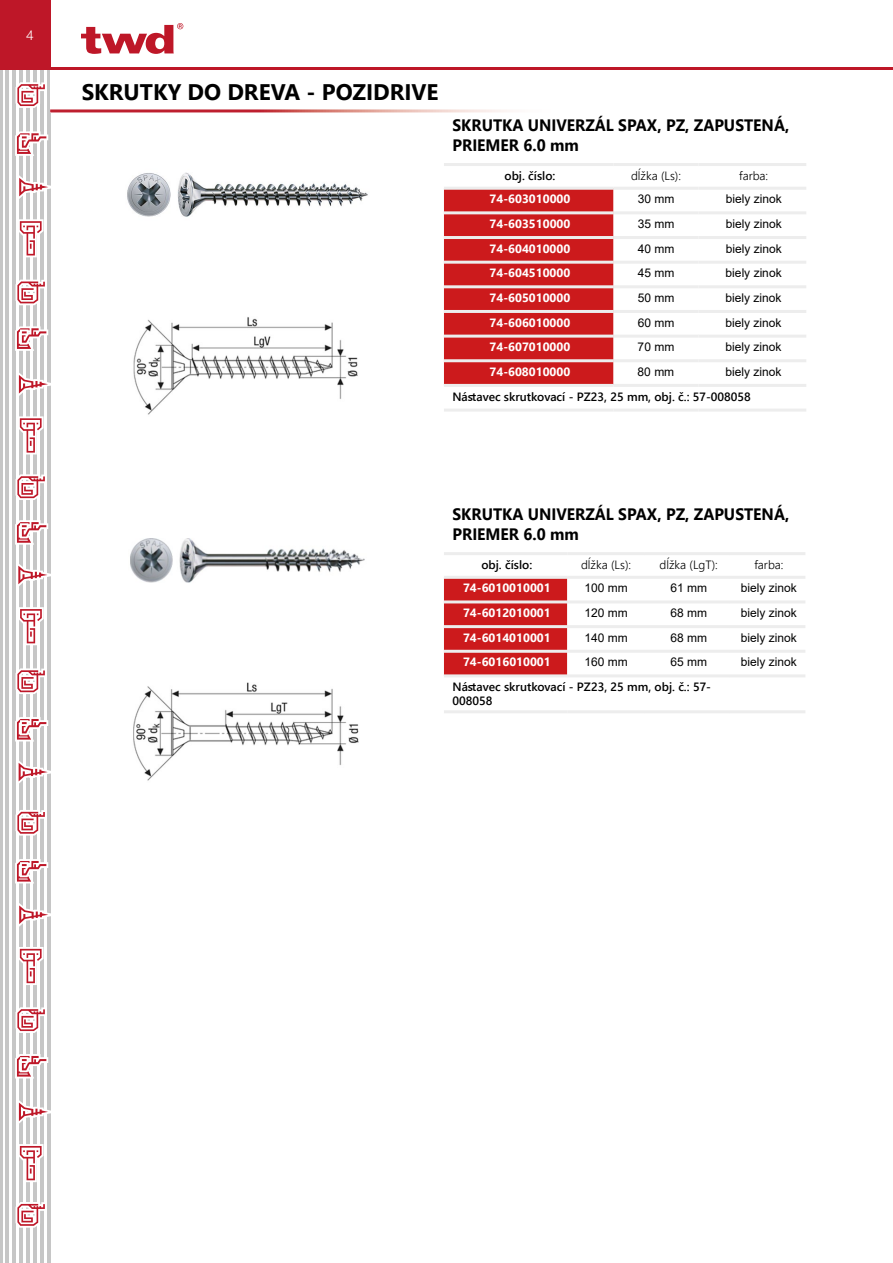
<style>
.page{position:relative;width:893px;height:1263px;background:#fff}
.page>*{position:absolute;margin:0;border:0;box-sizing:border-box;transform-origin:0 0}
.t1{font:700 22.5px "Segoe UI";color:#000}
.t2{font:700 16.5px/19.8px "Segoe UI";color:#000;scale:.95 1}
.t3{font:300 13.5px "Segoe UI";color:#fff}
.t4{font:12px "Arial";color:#000}
.t5{font:700 12px "Segoe UI";color:#fff}
.t6{font:600 12px/14.4px "Segoe UI";color:#000}
.t7{font:300 12px "Segoe UI";color:#000}
</style>
<div class="page">
<svg style="left:81px;top:23px;width:102px;height:31px"></svg>
<hr style="left:19px;top:65px;width:4px;height:1198px;background:#c6c6c6">
<hr style="left:26px;top:65px;width:4px;height:1198px;background:#c6c6c6">
<hr style="left:33px;top:65px;width:4px;height:1198px;background:#c6c6c6">
<hr style="left:40px;top:65px;width:3px;height:1198px;background:#c6c6c6">
<hr style="left:47px;top:65px;width:3px;height:1198px;background:#c6c6c6">
<hr style="left:13px;top:65px;width:3px;height:1198px;background:#c6c6c6">
<hr style="left:6px;top:65px;width:3px;height:1198px;background:#c6c6c6">
<hr style="left:0;top:65px;width:2px;height:1198px;background:#c6c6c6">
<svg style="left:15px;top:131px;width:33px;height:25px"></svg>
<svg style="left:17px;top:82px;width:28px;height:26px"></svg>
<svg style="left:19px;top:219px;width:24px;height:38px"></svg>
<svg style="left:19px;top:174px;width:32px;height:27px"></svg>
<svg style="left:15px;top:326px;width:33px;height:25px"></svg>
<svg style="left:17px;top:280px;width:28px;height:25px"></svg>
<svg style="left:19px;top:416px;width:24px;height:38px"></svg>
<svg style="left:18px;top:371px;width:33px;height:27px"></svg>
<svg style="left:15px;top:520px;width:33px;height:25px"></svg>
<svg style="left:17px;top:474px;width:28px;height:26px"></svg>
<svg style="left:19px;top:607px;width:25px;height:38px"></svg>
<svg style="left:18px;top:562px;width:33px;height:26px"></svg>
<svg style="left:15px;top:717px;width:33px;height:24px"></svg>
<svg style="left:17px;top:668px;width:28px;height:26px"></svg>
<svg style="left:18px;top:759px;width:33px;height:27px"></svg>
<svg style="left:15px;top:859px;width:33px;height:24px"></svg>
<svg style="left:17px;top:810px;width:28px;height:25px"></svg>
<svg style="left:19px;top:947px;width:24px;height:38px"></svg>
<svg style="left:19px;top:901px;width:32px;height:27px"></svg>
<svg style="left:15px;top:1054px;width:33px;height:24px"></svg>
<svg style="left:17px;top:1007px;width:28px;height:26px"></svg>
<svg style="left:19px;top:1144px;width:24px;height:38px"></svg>
<svg style="left:18px;top:1099px;width:33px;height:26px"></svg>
<svg style="left:17px;top:1202px;width:28px;height:26px"></svg>
<div style="left:0;top:0;width:50px;height:70px;background:#be1728"></div>
<hr style="left:0;top:68px;width:893px;height:2px;background:#be1728">
<div style="left:444px;top:190px;width:170px;height:194px;background:#cc1a1c"></div>
<hr style="left:444px;top:163px;width:169px;height:3px;background:#ededed">
<hr style="left:613px;top:163px;width:86px;height:3px;background:#ededed">
<hr style="left:699px;top:163px;width:107px;height:3px;background:#ededed">
<hr style="left:444px;top:187px;width:169px;height:3px;background:#ededed">
<hr style="left:613px;top:187px;width:86px;height:3px;background:#ededed">
<hr style="left:699px;top:187px;width:107px;height:3px;background:#ededed">
<hr style="left:444px;top:211px;width:169px;height:3px;background:#ededed">
<hr style="left:613px;top:211px;width:86px;height:3px;background:#ededed">
<hr style="left:699px;top:211px;width:107px;height:3px;background:#ededed">
<hr style="left:444px;top:236px;width:169px;height:3px;background:#ededed">
<hr style="left:613px;top:236px;width:86px;height:3px;background:#ededed">
<hr style="left:699px;top:236px;width:107px;height:3px;background:#ededed">
<hr style="left:444px;top:261px;width:169px;height:3px;background:#ededed">
<hr style="left:613px;top:261px;width:86px;height:3px;background:#ededed">
<hr style="left:699px;top:261px;width:107px;height:3px;background:#ededed">
<hr style="left:444px;top:285px;width:169px;height:3px;background:#ededed">
<hr style="left:613px;top:285px;width:86px;height:3px;background:#ededed">
<hr style="left:699px;top:285px;width:107px;height:3px;background:#ededed">
<hr style="left:444px;top:310px;width:169px;height:3px;background:#ededed">
<hr style="left:613px;top:310px;width:86px;height:3px;background:#ededed">
<hr style="left:699px;top:310px;width:107px;height:3px;background:#ededed">
<hr style="left:444px;top:335px;width:169px;height:3px;background:#ededed">
<hr style="left:613px;top:335px;width:86px;height:3px;background:#ededed">
<hr style="left:699px;top:335px;width:107px;height:3px;background:#ededed">
<hr style="left:444px;top:359px;width:169px;height:3px;background:#ededed">
<hr style="left:613px;top:359px;width:86px;height:3px;background:#ededed">
<hr style="left:699px;top:359px;width:107px;height:3px;background:#ededed">
<hr style="left:444px;top:384px;width:169px;height:3px;background:#ededed">
<hr style="left:613px;top:384px;width:86px;height:3px;background:#ededed">
<hr style="left:699px;top:384px;width:107px;height:3px;background:#ededed">
<hr style="left:444px;top:409px;width:169px;height:3px;background:#ededed">
<hr style="left:613px;top:409px;width:86px;height:3px;background:#ededed">
<hr style="left:699px;top:409px;width:107px;height:3px;background:#ededed">
<div style="left:444px;top:579px;width:124px;height:95px;background:#cc1a1c"></div>
<hr style="left:444px;top:552px;width:123px;height:3px;background:#ededed">
<hr style="left:567px;top:552px;width:78px;height:3px;background:#ededed">
<hr style="left:645px;top:552px;width:85px;height:3px;background:#ededed">
<hr style="left:730px;top:552px;width:75px;height:3px;background:#ededed">
<hr style="left:444px;top:576px;width:123px;height:3px;background:#ededed">
<hr style="left:567px;top:576px;width:78px;height:3px;background:#ededed">
<hr style="left:645px;top:576px;width:85px;height:3px;background:#ededed">
<hr style="left:730px;top:576px;width:75px;height:3px;background:#ededed">
<hr style="left:444px;top:600px;width:123px;height:3px;background:#ededed">
<hr style="left:567px;top:600px;width:78px;height:3px;background:#ededed">
<hr style="left:645px;top:600px;width:85px;height:3px;background:#ededed">
<hr style="left:730px;top:600px;width:75px;height:3px;background:#ededed">
<hr style="left:444px;top:625px;width:123px;height:3px;background:#ededed">
<hr style="left:567px;top:625px;width:78px;height:3px;background:#ededed">
<hr style="left:645px;top:625px;width:85px;height:3px;background:#ededed">
<hr style="left:730px;top:625px;width:75px;height:3px;background:#ededed">
<hr style="left:444px;top:650px;width:123px;height:3px;background:#ededed">
<hr style="left:567px;top:650px;width:78px;height:3px;background:#ededed">
<hr style="left:645px;top:650px;width:85px;height:3px;background:#ededed">
<hr style="left:730px;top:650px;width:75px;height:3px;background:#ededed">
<hr style="left:444px;top:674px;width:123px;height:3px;background:#ededed">
<hr style="left:567px;top:674px;width:78px;height:3px;background:#ededed">
<hr style="left:645px;top:674px;width:85px;height:3px;background:#ededed">
<hr style="left:730px;top:674px;width:75px;height:3px;background:#ededed">
<hr style="left:444px;top:710px;width:123px;height:3px;background:#ededed">
<hr style="left:567px;top:710px;width:78px;height:3px;background:#ededed">
<hr style="left:645px;top:710px;width:85px;height:3px;background:#ededed">
<hr style="left:730px;top:710px;width:75px;height:3px;background:#ededed">
<img style="left:127px;top:172px;width:241px;height:45px">
<img style="left:133px;top:317px;width:225px;height:98px">
<img style="left:130px;top:538px;width:235px;height:45px">
<img style="left:133px;top:682px;width:226px;height:99px">
<p class="t3" style="left:26px;top:22px;width:9px">4</p>
<h1 class="t1" style="left:82px;top:71px;width:358px">SKRUTKY DO DREVA - POZIDRIVE</h1>
<h2 class="t2" style="left:452px;top:114px;width:356px">SKRUTKA UNIVERZÁL SPAX, PZ, ZAPUSTENÁ,<br>PRIEMER 6.0 mm</h2>
<p class="t6" style="left:505px;top:167px;width:52px">obj. číslo:</p>
<p class="t7" style="left:631px;top:164px;width:52px">dĺžka (Ls):</p>
<p class="t7" style="left:739px;top:164px;width:30px">farba:</p>
<p class="t5" style="left:490px;top:188px;width:82px">74-603010000</p>
<p class="t4" style="left:638px;top:191px;width:38px">30 mm</p>
<p class="t4" style="left:726px;top:191px;width:58px">biely zinok</p>
<p class="t5" style="left:490px;top:212px;width:82px">74-603510000</p>
<p class="t4" style="left:638px;top:215px;width:38px">35 mm</p>
<p class="t4" style="left:726px;top:215px;width:58px">biely zinok</p>
<p class="t5" style="left:490px;top:237px;width:82px">74-604010000</p>
<p class="t4" style="left:638px;top:240px;width:38px">40 mm</p>
<p class="t4" style="left:726px;top:240px;width:58px">biely zinok</p>
<p class="t5" style="left:490px;top:262px;width:82px">74-604510000</p>
<p class="t4" style="left:638px;top:265px;width:38px">45 mm</p>
<p class="t4" style="left:726px;top:265px;width:58px">biely zinok</p>
<p class="t5" style="left:490px;top:286px;width:82px">74-605010000</p>
<p class="t4" style="left:638px;top:289px;width:38px">50 mm</p>
<p class="t4" style="left:726px;top:289px;width:58px">biely zinok</p>
<p class="t5" style="left:490px;top:311px;width:82px">74-606010000</p>
<p class="t4" style="left:638px;top:314px;width:38px">60 mm</p>
<p class="t4" style="left:726px;top:314px;width:58px">biely zinok</p>
<p class="t5" style="left:490px;top:336px;width:82px">74-607010000</p>
<p class="t4" style="left:638px;top:339px;width:38px">70 mm</p>
<p class="t4" style="left:726px;top:339px;width:58px">biely zinok</p>
<p class="t5" style="left:489px;top:360px;width:82px">74-608010000</p>
<p class="t4" style="left:638px;top:363px;width:38px">80 mm</p>
<p class="t4" style="left:726px;top:363px;width:58px">biely zinok</p>
<p class="t6" style="left:452px;top:388px;width:300px">Nástavec skrutkovací - PZ23, 25 mm, obj. č.: 57-008058</p>
<h2 class="t2" style="left:452px;top:503px;width:356px">SKRUTKA UNIVERZÁL SPAX, PZ, ZAPUSTENÁ,<br>PRIEMER 6.0 mm</h2>
<p class="t6" style="left:481px;top:556px;width:52px">obj. číslo:</p>
<p class="t7" style="left:581px;top:553px;width:52px">dĺžka (Ls):</p>
<p class="t7" style="left:659px;top:553px;width:60px">dĺžka (LgT):</p>
<p class="t7" style="left:754px;top:553px;width:30px">farba:</p>
<p class="t5" style="left:463px;top:577px;width:89px">74-6010010001</p>
<p class="t4" style="left:584px;top:580px;width:45px">100 mm</p>
<p class="t4" style="left:670px;top:580px;width:38px">61 mm</p>
<p class="t4" style="left:741px;top:580px;width:58px">biely zinok</p>
<p class="t5" style="left:463px;top:601px;width:89px">74-6012010001</p>
<p class="t4" style="left:584px;top:605px;width:45px">120 mm</p>
<p class="t4" style="left:670px;top:605px;width:38px">68 mm</p>
<p class="t4" style="left:741px;top:605px;width:58px">biely zinok</p>
<p class="t5" style="left:463px;top:626px;width:89px">74-6014010001</p>
<p class="t4" style="left:584px;top:629px;width:45px">140 mm</p>
<p class="t4" style="left:670px;top:629px;width:38px">68 mm</p>
<p class="t4" style="left:741px;top:629px;width:58px">biely zinok</p>
<p class="t5" style="left:463px;top:651px;width:89px">74-6016010001</p>
<p class="t4" style="left:584px;top:654px;width:45px">160 mm</p>
<p class="t4" style="left:670px;top:654px;width:38px">65 mm</p>
<p class="t4" style="left:741px;top:654px;width:58px">biely zinok</p>
<p class="t6" style="left:452px;top:679px;width:260px">Nástavec skrutkovací - PZ23, 25 mm, obj. č.: 57-<br>008058</p>
</div>
